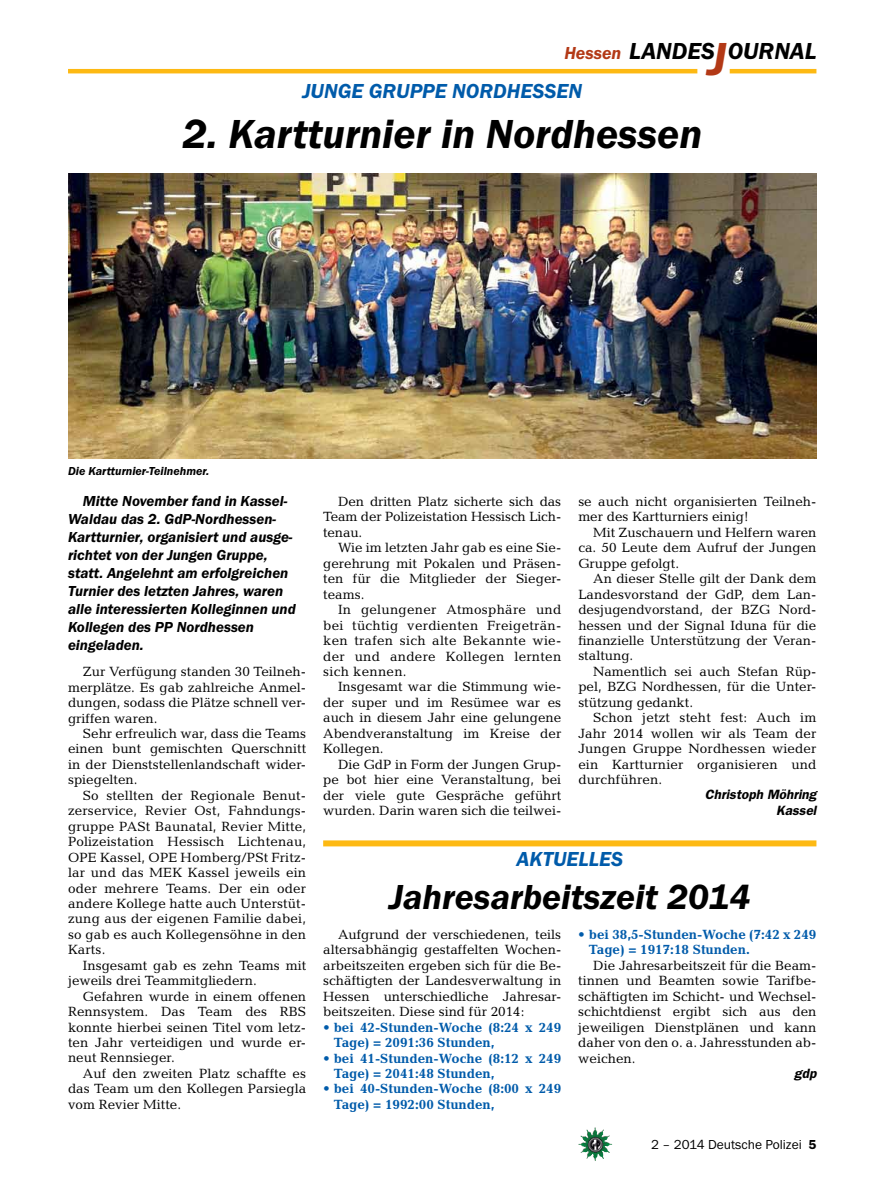
<style>
.page{position:relative;width:893px;height:1191px;background:#fff}
.page>*{position:absolute;margin:0;border:0;box-sizing:border-box;transform-origin:0 0}
.t1{font:italic 600 42px "Franklin Gothic Itc T";color:#000}
.t2{font:italic 600 36px "Franklin Gothic Itc T";color:#000}
.t3{font:italic 600 24px "Franklin Gothic Itc T";color:#000}
.t4{font:italic 600 21px "Franklin Gothic Itc T";color:#005baa}
.t5{font:italic 600 18px "Franklin Gothic Itc T";color:#b33916}
.t6{font:italic 600 15px/18px "Franklin Gothic Itc T";color:#000}
.t7{font:13.5px/15.5px "Candida";color:#000;text-align:justify}
.t8{font:700 13.5px/15.5px "Candida";color:#005baa}
.t9{font:italic 600 13.5px/15.5px "Franklin Gothic";color:#000;text-align:right}
.t10{font:13.5px "Franklin Gothic Itc T";color:#000}
.t11{font:italic 600 12px "Franklin Gothic Itc T";color:#000}
.s1{font-size:48px;color:#b33916}
.s2{font-weight:600}
</style>
<div class="page">
<img style="left:578px;top:1127px;width:17px;height:25px">
<hr style="left:730px;top:69px;width:86px;height:4px;background:#fdb913">
<hr style="left:68px;top:69px;width:629px;height:4px;background:#fdb913">
<img style="left:68px;top:174px;width:748px;height:284px">
<div style="left:323px;top:840px;width:493px;height:6px;background:#fdb913"></div>
<h3 class="t3" style="left:629px;top:37px;width:189px">LANDES<span class="s1">J</span>OURNAL</h3>
<h3 class="t5" style="left:564px;top:42px;width:59px">Hessen</h3>
<h3 class="t4" style="left:302px;top:79px;width:281px">JUNGE GRUPPE NORDHESSEN</h3>
<h1 class="t1" style="left:182px;top:109px;width:522px">2. Kartturnier in Nordhessen</h1>
<p class="t11" style="left:68px;top:464px;width:143px">Die Kartturnier-Teilnehmer.</p>
<p class="t6" style="left:68px;top:492px;width:229px;text-indent:15px">Mitte November fand in Kassel-<br>Waldau das 2. GdP-Nordhessen-<br>Kartturnier, organisiert und ausge&shy;richtet von der Jungen Gruppe, statt. Angelehnt am erfolgreichen<br>Turnier des letzten Jahres, waren alle interessierten Kolleginnen und<br>Kollegen des PP Nordhessen eingeladen.</p>
<p class="t7" style="left:68px;top:664px;width:240px;text-indent:15px">Zur Verfügung standen 30 Teilneh&shy;merplätze. Es gab zahlreiche Anmel&shy;dungen, sodass die Plätze schnell ver&shy;griffen waren.</p>
<p class="t7" style="left:68px;top:725px;width:240px;text-indent:15px">Sehr erfreulich war, dass die Teams einen bunt gemischten Querschnitt in der Dienststellenlandschaft wider&shy;spiegelten.</p>
<p class="t7" style="left:68px;top:787px;width:240px;text-indent:15px">So stellten der Regionale Benut&shy;zerservice, Revier Ost, Fahndungs&shy;gruppe PASt Baunatal, Revier Mitte, Polizeistation Hessisch Lichtenau, OPE Kassel, OPE Homberg/PSt Fritz&shy;lar und das MEK Kassel jeweils ein oder mehrere Teams. Der ein oder andere Kollege hatte auch Unterstüt&shy;zung aus der eigenen Familie dabei, so gab es auch Kollegensöhne in den Karts.</p>
<p class="t7" style="left:68px;top:957px;width:240px;text-indent:15px">Insgesamt gab es zehn Teams mit jeweils drei Teammitgliedern.</p>
<p class="t7" style="left:68px;top:988px;width:240px;text-indent:15px">Gefahren wurde in einem offenen Rennsystem. Das Team des RBS konnte hierbei seinen Titel vom letz&shy;ten Jahr verteidigen und wurde er&shy;neut Rennsieger.</p>
<p class="t7" style="left:68px;top:1065px;width:240px;text-indent:15px">Auf den zweiten Platz schaffte es das Team um den Kollegen Parsiegla vom Revier Mitte.</p>
<p class="t7" style="left:578px;top:493px;width:240px">se auch nicht organisierten Teilneh&shy;mer des Kartturniers einig!</p>
<p class="t7" style="left:578px;top:524px;width:240px;text-indent:15px">Mit Zuschauern und Helfern waren ca. 50 Leute dem Aufruf der Jungen Gruppe gefolgt.</p>
<p class="t7" style="left:578px;top:571px;width:240px;text-indent:15px">An dieser Stelle gilt der Dank dem Landesvorstand der GdP, dem Lan&shy;desjugendvorstand, der BZG Nord&shy;hessen und der Signal Iduna für die finanzielle Unterstützung der Veran&shy;staltung.</p>
<p class="t7" style="left:578px;top:663px;width:240px;text-indent:15px">Namentlich sei auch Stefan Rüp&shy;pel, BZG Nordhessen, für die Unter&shy;stützung gedankt.</p>
<p class="t7" style="left:578px;top:710px;width:240px;text-indent:15px">Schon jetzt steht fest: Auch im Jahr 2014 wollen wir als Team der Jungen Gruppe Nordhessen wieder ein Kartturnier organisieren und durchführen.</p>
<p class="t9" style="left:705px;top:787px;width:113px">Christoph Möhring<br>Kassel</p>
<h3 class="t4" style="left:516px;top:847px;width:108px">AKTUELLES</h3>
<h2 class="t2" style="left:389px;top:875px;width:363px">Jahresarbeitszeit 2014</h2>
<p class="t7" style="left:323px;top:926px;width:240px;text-indent:15px">Aufgrund der verschiedenen, teils altersabhängig gestaffelten Wochen&shy;arbeitszeiten ergeben sich für die Be&shy;schäftigten der Landesverwaltung in Hessen unterschiedliche Jahresar&shy;beitszeiten. Diese sind für 2014:</p>
<p class="t8" style="left:334px;top:1019px;width:229px;text-indent:-11px">• bei 42-Stunden-Woche (8:24 x 249<br>Tage) = 2091:36 Stunden,</p>
<p class="t8" style="left:334px;top:1050px;width:229px;text-indent:-11px">• bei 41-Stunden-Woche (8:12 x 249<br>Tage) = 2041:48 Stunden,</p>
<p class="t8" style="left:334px;top:1081px;width:229px;text-indent:-11px">• bei 40-Stunden-Woche (8:00 x 249<br>Tage) = 1992:00 Stunden,</p>
<p class="t7" style="left:323px;top:494px;width:240px;text-indent:15px">Den dritten Platz sicherte sich das Team der Polizeistation Hessisch Lich&shy;tenau.</p>
<p class="t7" style="left:323px;top:540px;width:240px;text-indent:15px">Wie im letzten Jahr gab es eine Sie&shy;gerehrung mit Pokalen und Präsen&shy;ten für die Mitglieder der Sieger&shy;teams.</p>
<p class="t7" style="left:323px;top:602px;width:240px;text-indent:15px">In gelungener Atmosphäre und bei tüchtig verdienten Freigeträn&shy;ken trafen sich alte Bekannte wie&shy;der und andere Kollegen lernten sich kennen.</p>
<p class="t7" style="left:323px;top:679px;width:240px;text-indent:15px">Insgesamt war die Stimmung wie&shy;der super und im Resümee war es auch in diesem Jahr eine gelungene Abendveranstaltung im Kreise der Kollegen.</p>
<p class="t7" style="left:323px;top:756px;width:240px;text-indent:15px">Die GdP in Form der Jungen Grup&shy;pe bot hier eine Veranstaltung, bei der viele gute Gespräche geführt wurden. Darin waren sich die teilwei-</p>
<p class="t8" style="left:589px;top:926px;width:229px;text-indent:-11px">• bei 38,5-Stunden-Woche (7:42 x 249<br>Tage) = 1917:18 Stunden.</p>
<p class="t7" style="left:578px;top:957px;width:240px;text-indent:15px">Die Jahresarbeitszeit für die Beam&shy;tinnen und Beamten sowie Tarifbe&shy;schäftigten im Schicht- und Wechsel&shy;schichtdienst ergibt sich aus den jeweiligen Dienstplänen und kann daher von den o. a. Jahresstunden ab&shy;weichen.</p>
<p class="t9" style="left:794px;top:1065px;width:24px">gdp</p>
<p class="t10" style="left:651px;top:1136px;width:167px">2 – 2014 Deutsche Polizei <span class="s2">5</span></p>
</div>
